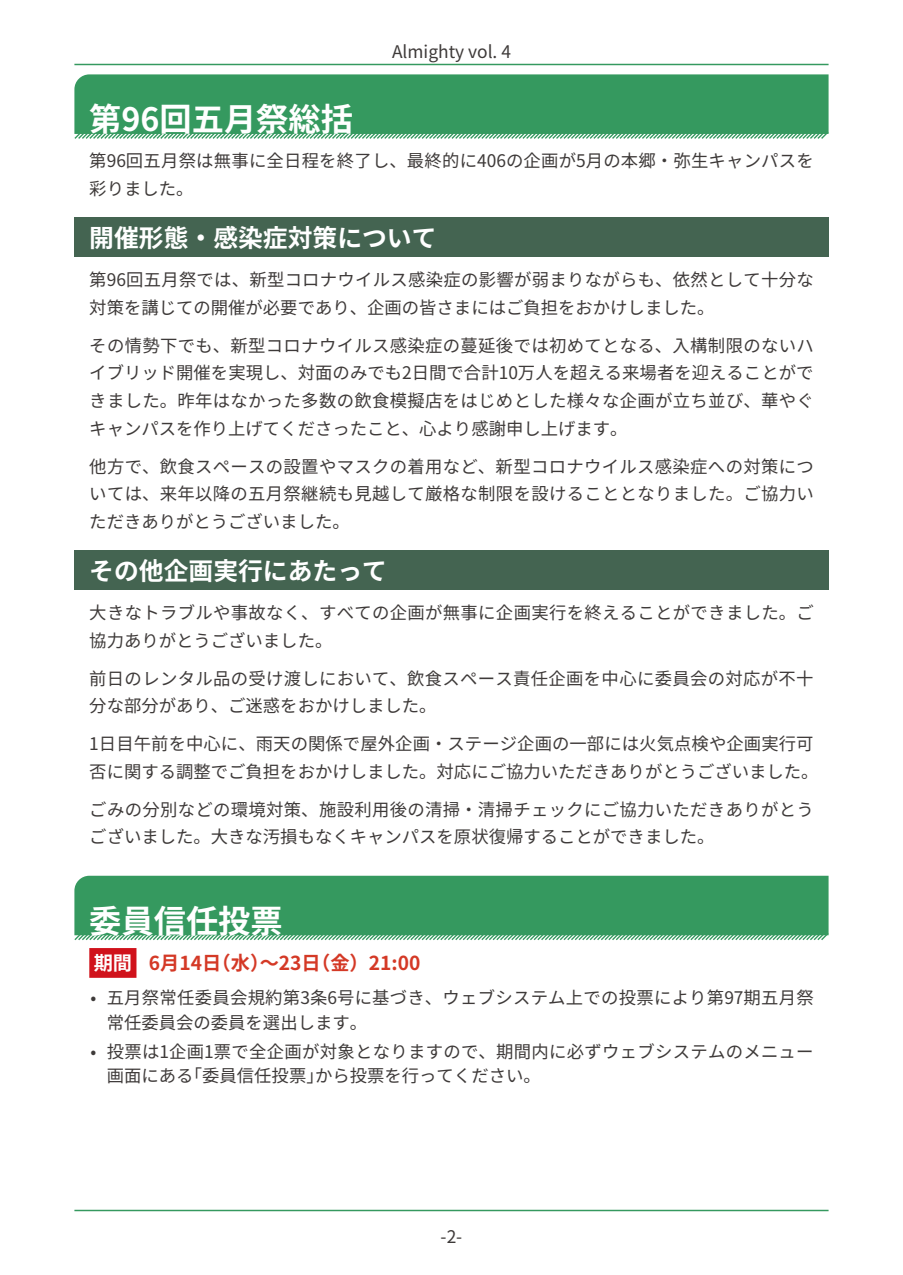
<style>
.page{position:relative;width:903px;height:1275px;background:#fff}
.page>*{position:absolute;margin:0;border:0;box-sizing:border-box;transform-origin:0 0}
.t1{font:700 32.2px "Source Han Sans JP";color:#fff}
.t2{font:700 24.85px "Source Han Sans JP";color:#fff}
.t3{font:700 19.25px "Source Han Sans JP";color:#d43926}
.t4{font:700 19.25px "Source Han Sans JP";color:#fff}
.t5{font:17.32px/27.8px "Source Han Sans JP";letter-spacing:.01em;color:#3e3a39}
</style>
<div class="page">
<hr style="left:74px;top:64px;width:754px;height:1px;background:#35995f">
<hr style="left:74px;top:1210px;width:754px;height:1px;background:#35995f">
<svg style="left:74px;top:74px;width:755px;height:65px;background:#3f9e66"></svg>
<div style="left:74px;top:217px;width:754px;height:40px;background:#446451"></div>
<div style="left:74px;top:551px;width:754px;height:39px;background:#446451"></div>
<svg style="left:74px;top:876px;width:755px;height:65px;background:#3f9e67"></svg>
<div style="left:89px;top:948px;width:47px;height:30px;background:#d0121b"></div>
<p class="t5" style="left:392px;top:39px;width:120px">Almighty vol 4.</p>
<h1 class="t1" style="left:89px;top:101px;width:265px">第96回五月祭総括</h1>
<p class="t5" style="left:89px;top:147px;width:726px">第96回五月祭は無事に全日程を終了し、最終的に406の企画が5月の本郷・弥生キャンパスを彩りました。</p>
<h2 class="t2" style="left:89px;top:224px;width:349px">開催形態・感染症対策について</h2>
<p class="t5" style="left:89px;top:266px;width:726px">第96回五月祭では、新型コロナウイルス感染症の影響が弱まりながらも、依然として十分な対策を講じての開催が必要であり、企画の皆さまにはご負担をおかけしました。</p>
<p class="t5" style="left:89px;top:332px;width:726px;text-align:justify">その情勢下でも、新型コロナウイルス感染症の蔓延後では初めてとなる、入構制限のないハイブリッド開催を実現し、対面のみでも2日間で合計10万人を超える来場者を迎えることができました。昨年はなかった多数の飲食模擬店をはじめとした様々な企画が立ち並び、華やぐキャンパスを作り上げてくださったこと、心より感謝申し上げます。</p>
<p class="t5" style="left:89px;top:453px;width:726px;text-align:justify">他方で、飲食スペースの設置やマスクの着用など、新型コロナウイルス感染症への対策については、来年以降の五月祭継続も見越して厳格な制限を設けることとなりました。ご協力いただきありがとうございました。</p>
<h2 class="t2" style="left:89px;top:557px;width:299px">その他企画実行にあたって</h2>
<p class="t5" style="left:89px;top:599px;width:726px">大きなトラブルや事故なく、すべての企画が無事に企画実行を終えることができました。ご協力ありがとうございました。</p>
<p class="t5" style="left:89px;top:665px;width:726px">前日のレンタル品の受け渡しにおいて、飲食スペース責任企画を中心に委員会の対応が不十分な部分があり、ご迷惑をおかけしました。</p>
<p class="t5" style="left:89px;top:730px;width:731px">1日目午前を中心に、雨天の関係で屋外企画・ステージ企画の一部には火気点検や企画実行可否に関する調整でご負担をおかけしました。対応にご協力いただきありがとうございました。</p>
<p class="t5" style="left:89px;top:796px;width:726px">ごみの分別などの環境対策、施設利用後の清掃・清掃チェックにご協力いただきありがとうございました。大きな汚損もなくキャンパスを原状復帰することができました。</p>
<h1 class="t1" style="left:89px;top:903px;width:195px">委員信任投票</h1>
<p class="t3" style="left:149px;top:952px;width:273px">月6 14 （日水）〜23 （日金(21:00</p>
<p class="t4" style="left:94px;top:952px;width:40px">期間</p>
<p class="t5" style="left:107px;top:984px;width:709px">五月祭常任委員会規約第条3 6号に基づき、ウェブシステム上での投票により第97期五月祭</p>
<p class="t5" style="left:91px;top:984px;width:7px">•</p>
<p class="t5" style="left:91px;top:1038px;width:7px">•</p>
<p class="t5" style="left:107px;top:1009px;width:708px;line-height:28.5px">常任委員会の委員を選出します。<br>投票は1企画1票で全企画が対象となりますので、期間内に必ずウェブシステムのメニュー</p>
<p class="t5" style="left:185px;top:1062px;width:140px">「委員信任投票」</p>
<p class="t5" style="left:315px;top:1062px;width:227px">から投票を行ってください。</p>
<p class="t5" style="left:107px;top:1062px;width:88px">画面にある</p>
<p class="t5" style="left:441px;top:1223px;width:23px">-2-</p>
</div>
